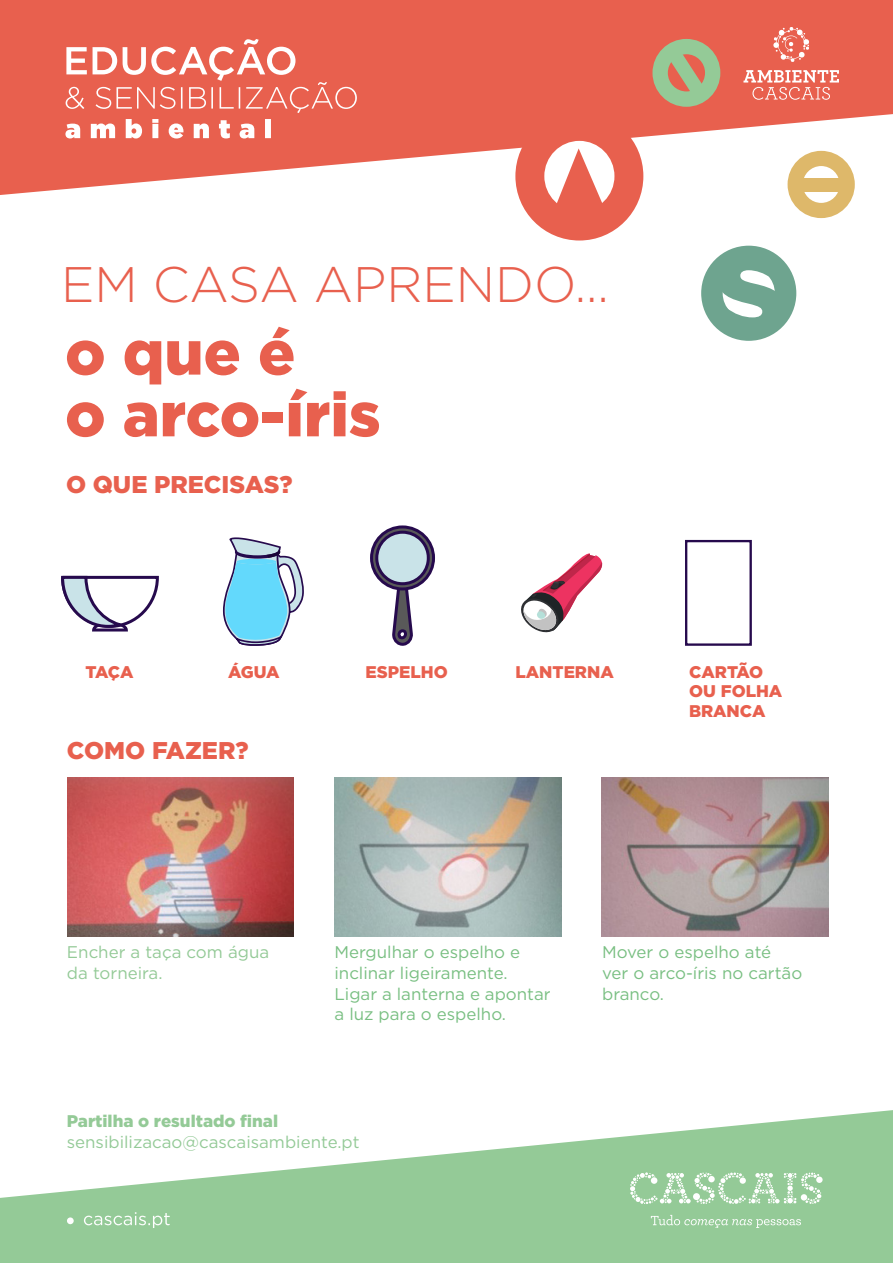
<style>
.page{position:relative;width:893px;height:1263px;background:#fff}
.page>*{position:absolute;margin:0;border:0;box-sizing:border-box;transform-origin:0 0}
.t1{font:900 61.8px "Gotham";color:#e8604e}
.t2{font:300 49.8px "Gotham";color:#e8604e}
.t3{font:900 24.15px "Gotham";color:#e8604e}
.t4{font:16.95px/20.7px "Gotham";color:#79bf82}
.t5{font:16.95px/21px "Gotham";color:#94ca97}
.t6{font:900 16.95px/19.5px "Gotham";color:#e8604e}
.s1{font-weight:900}
</style>
<div class="page">
<svg style="left:0;top:0;width:893px;height:195px;fill:#e8604e"></svg>
<svg style="left:652px;top:39px;width:68px;height:68px"></svg>
<div style="left:515px;top:112px;width:128px;height:128px;background:#e8604e;border-radius:50%"></div>
<div style="left:544px;top:141px;width:70px;height:70px;background:#fff;border-radius:50%"></div>
<svg style="left:549px;top:148px;width:61px;height:63px"></svg>
<svg style="left:701px;top:246px;width:95px;height:95px"></svg>
<img style="left:67px;top:778px;width:227px;height:159px">
<img style="left:334px;top:778px;width:227px;height:159px">
<img style="left:602px;top:778px;width:227px;height:159px">
<svg style="left:0;top:1110px;width:893px;height:153px;fill:#94ca97"></svg>
<svg style="left:65px;top:119px;width:206px;height:19px"></svg>
<svg style="left:66px;top:39px;width:291px;height:74px"></svg>
<svg style="left:787px;top:151px;width:68px;height:67px"></svg>
<div style="left:795px;top:178px;width:52px;height:14px;background:#deb86a"></div>
<svg style="left:84px;top:1212px;width:86px;height:16px"></svg>
<div style="left:67px;top:1217px;width:7px;height:7px;background:#fff;border-radius:50%"></div>
<svg style="left:651px;top:1215px;width:150px;height:13px"></svg>
<svg style="left:630px;top:1172px;width:193px;height:32px"></svg>
<svg style="left:61px;top:575px;width:98px;height:57px"></svg>
<svg style="left:223px;top:537px;width:81px;height:109px"></svg>
<div style="left:685px;top:540px;width:67px;height:106px;background:#fff;border:2px solid #260a4d"></div>
<div style="left:370px;top:525px;width:65px;height:65px;border:3px solid #260a4d;border-radius:50%"></div>
<svg style="left:374px;top:525px;width:57px;height:121px"></svg>
<svg style="left:521px;top:553px;width:82px;height:80px"></svg>
<svg style="left:773px;top:27px;width:36px;height:35px"></svg>
<svg style="left:743px;top:70px;width:96px;height:30px"></svg>
<p class="t2" style="left:61px;top:253px;width:549px">EM CASA APRENDO...</p>
<p class="t1" style="left:65px;top:310px;width:232px">o que é</p>
<p class="t1" style="left:65px;top:372px;width:317px">o arco-íris</p>
<p class="t3" style="left:66px;top:468px;width:228px">O QUE PRECISAS?</p>
<p class="t6" style="left:86px;top:662px;width:49px">TAÇA</p>
<p class="t6" style="left:228px;top:662px;width:53px">ÁGUA</p>
<p class="t6" style="left:366px;top:662px;width:84px">ESPELHO</p>
<p class="t6" style="left:515px;top:662px;width:100px">LANTERNA</p>
<p class="t6" style="left:689px;top:662px;width:95px">CARTÃO<br>OU FOLHA<br>BRANCA</p>
<p class="t3" style="left:67px;top:734px;width:183px">COMO FAZER?</p>
<p class="t5" style="left:67px;top:942px;width:204px">Encher a taça com água da torneira.</p>
<p class="t4" style="left:334px;top:942px;width:218px">Mergulhar o espelho e inclinar ligeiramente.<br>Ligar a lanterna e apontar a luz para o espelho.</p>
<p class="t4" style="left:602px;top:942px;width:202px">Mover o espelho até<br>ver o arco-íris no cartão branco.</p>
<p class="t5" style="left:67px;top:1110px;width:294px"><span class="s1">Partilha o resultado final </span>sensibilizacao@cascaisambiente.pt</p>
</div>
